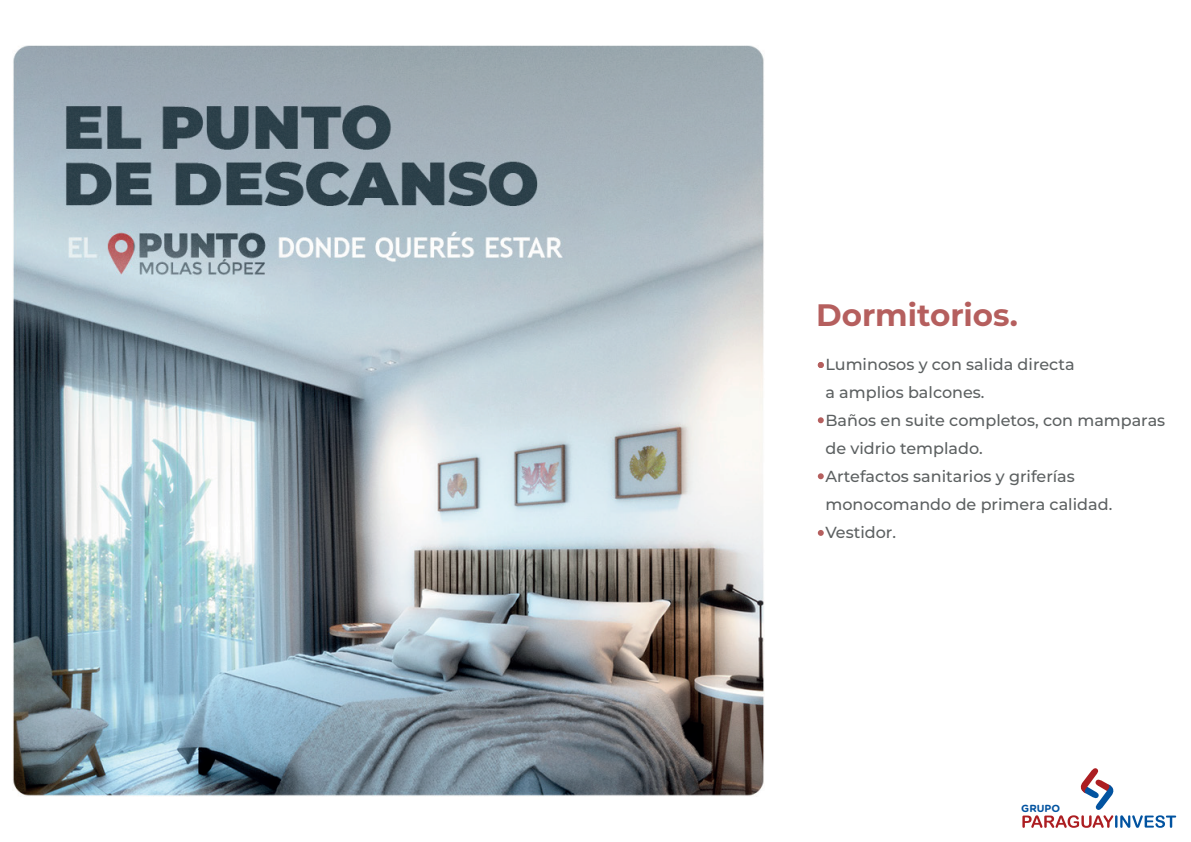
<style>
.page{position:relative;width:1191px;height:842px;background:#fff}
.page>*{position:absolute;margin:0;border:0;box-sizing:border-box;transform-origin:0 0}
.t1{font:700 31px "Montserrat";color:#b55f5e}
.t2{font:500 16px/28px "Montserrat";color:#5c6061}
.t3{font:700 10.3px "Gotham Rounded";color:#0253a0}
</style>
<div class="page">
<img style="left:13px;top:45px;width:751px;height:751px">
<svg style="left:818px;top:417px;width:5px;height:6px"></svg>
<svg style="left:818px;top:473px;width:5px;height:6px"></svg>
<svg style="left:818px;top:530px;width:5px;height:6px"></svg>
<svg style="left:1022px;top:768px;width:154px;height:60px"></svg>
<svg style="left:818px;top:362px;width:5px;height:6px"></svg>
<h1 class="t1" style="left:816px;top:293px;width:203px">Dormitorios.</h1>
<p class="t2" style="left:825px;top:349px;width:341px">Luminosos y con salida directa<br>a amplios balcones.<br>Baños en suite completos, con mamparas de vidrio templado.<br>Artefactos sanitarios y griferías monocomando de primera calidad.<br>Vestidor.</p>
<p class="t3" style="left:1021px;top:801px;width:40px">GRUPO</p>
</div>
